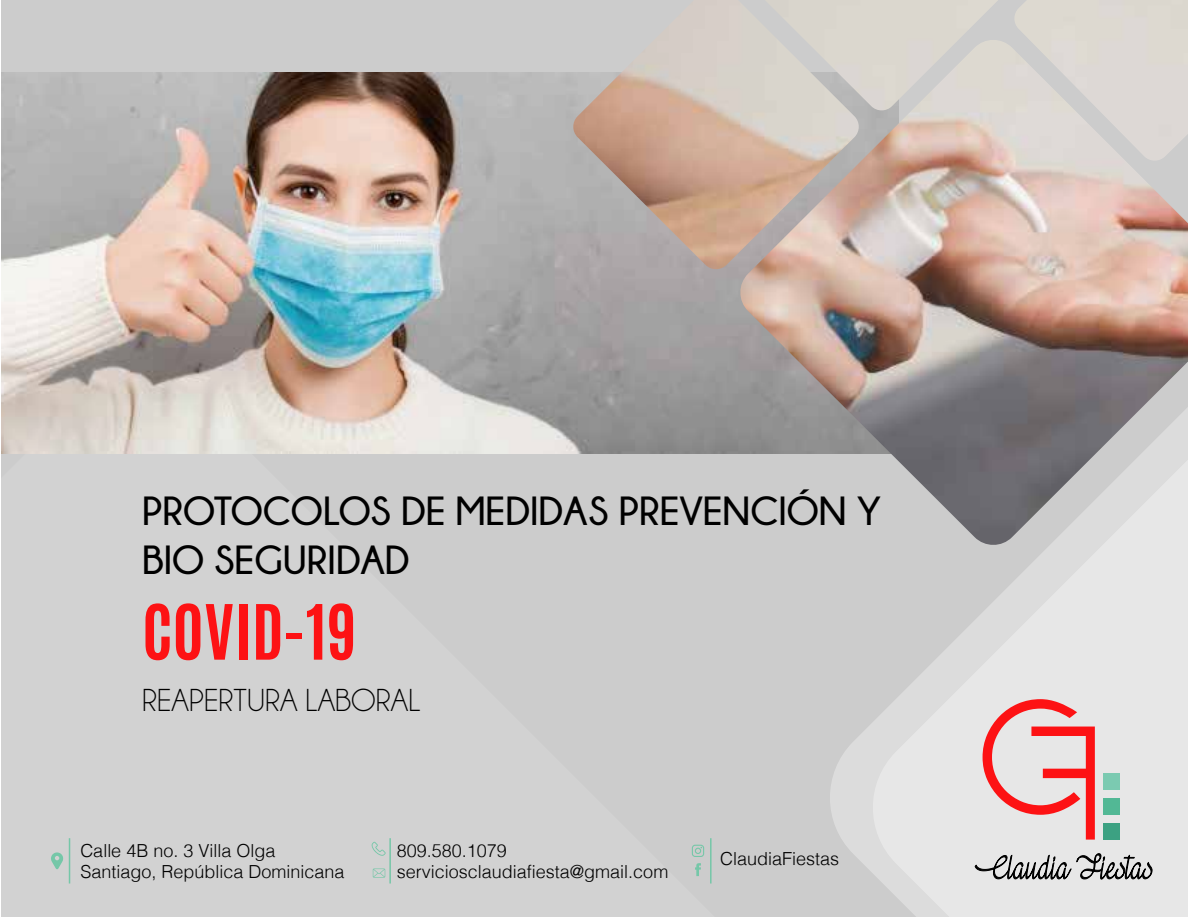
<style>
.page{position:relative;width:1188px;height:918px;background:#fff}
.page>*{position:absolute;margin:0;border:0;box-sizing:border-box;transform-origin:0 0}
.t1{font:700 64.65px "Antonio";color:#fd1214}
.t2{font:700 40.5px/48.8px "Champagne&Limousines";color:#000}
.t3{font:32.1px "Champagne&Limousines";color:#000}
.t4{font:300 18px/21px "Helvetica";color:#000}
</style>
<div class="page">
<div style="left:1px;top:0;width:1187px;height:917px;background:#ccc"></div>
<svg style="left:830px;top:723px;width:43px;height:150px;fill:#dcdcdc"></svg>
<svg style="left:873px;top:545px;width:315px;height:372px;fill:#e7e7e7"></svg>
<svg style="left:983px;top:699px;width:112px;height:141px"></svg>
<div style="left:1103px;top:823px;width:17px;height:17px;background:#3ca182"></div>
<div style="left:1103px;top:798px;width:17px;height:17px;background:#52b895"></div>
<div style="left:1103px;top:773px;width:17px;height:17px;background:#7bcab1"></div>
<svg style="left:975px;top:851px;width:177px;height:36px"></svg>
<hr style="left:69px;top:838px;width:1px;height:46px;background:#75c7a8">
<hr style="left:389px;top:838px;width:2px;height:46px;background:#75c7a8">
<hr style="left:710px;top:838px;width:2px;height:46px;background:#75c7a8">
<svg style="left:372px;top:842px;width:14px;height:14px"></svg>
<svg style="left:692px;top:845px;width:12px;height:12px"></svg>
<svg style="left:51px;top:852px;width:12px;height:17px"></svg>
<svg style="left:695px;top:863px;width:6px;height:13px"></svg>
<svg style="left:373px;top:868px;width:12px;height:10px"></svg>
<img style="left:1px;top:72px;width:737px;height:381px">
<img style="left:738px;top:162px;width:450px;height:383px">
<img style="left:573px;top:0;width:287px;height:271px">
<img style="left:765px;top:0;width:423px;height:162px">
<h2 class="t2" style="left:142px;top:487px;width:741px">PROTOCOLOS DE MEDIDAS PREVENCIÓN Y<br>BIO SEGURIDAD</h2>
<h1 class="t1" style="left:142px;top:583px;width:217px">COVID-19</h1>
<h3 class="t3" style="left:142px;top:684px;width:280px">REAPERTURA LABORAL</h3>
<p class="t4" style="left:80px;top:839px;width:266px">Calle 4B no. 3 Villa Olga<br>Santiago, República Dominicana</p>
<p class="t4" style="left:397px;top:839px;width:273px">809.580.1079 serviciosclaudiafiesta@gmail.com</p>
<p class="t4" style="left:720px;top:847px;width:121px">ClaudiaFiestas</p>
</div>
